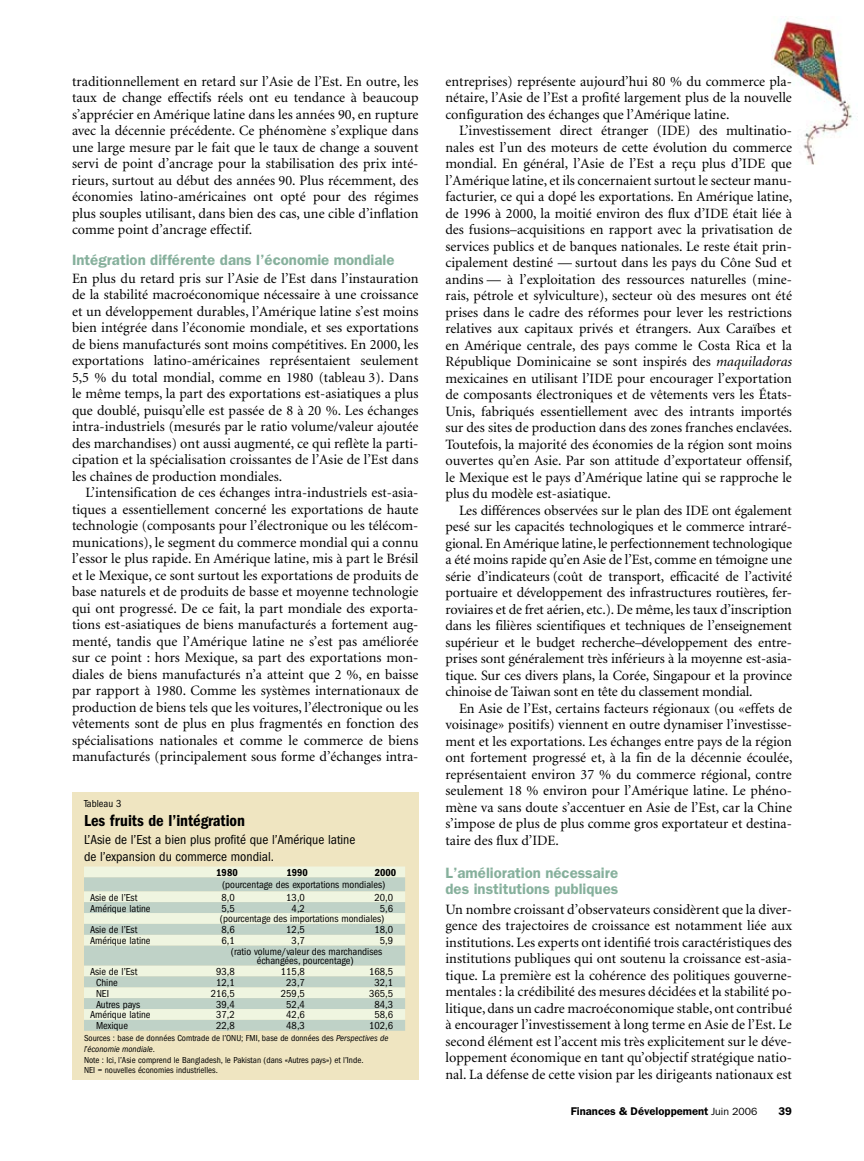
<style>
.page{position:relative;width:864px;height:1161px;background:#fff}
.page>*{position:absolute;margin:0;border:0;box-sizing:border-box;transform-origin:0 0}
.t1{font:600 condensed 16.5px "Franklin Gothic";color:#000}
.t2{font:600 15px/16.5px "Franklin Gothic";color:#86b09c}
.t3{font:14.25px/16.5px "Minion";color:#000;text-align:justify}
.t4{font:condensed 13.5px/16.5px "Franklin Gothic";color:#000}
.t5{font:600 11.25px "Franklin Gothic";color:#000}
.t6{font:condensed 10.5px/10.8px "Franklin Gothic";color:#000}
.t7{font:600 condensed 10.5px "Franklin Gothic";color:#000}
.t8{font:condensed 9px/10.6px "Franklin Gothic";color:#000}
.s1{font-style:italic}
.s2{font-weight:400;font-size:10.5px}
</style>
<div class="page">
<img style="left:772px;top:17px;width:81px;height:148px">
<div style="left:72px;top:792px;width:346px;height:288px;background:#efe5c1"></div>
<div style="left:84px;top:867px;width:321px;height:10px;background:#eff5e0"></div>
<svg style="left:84px;top:877px;width:321px;height:154px;background:#d3e0d1"></svg>
<p class="t3" style="left:72px;top:73px;width:348px">traditionnellement en retard sur l’Asie de l’Est. En outre, les taux de change effectifs réels ont eu tendance à beaucoup s’apprécier en Amérique latine dans les années 90, en rupture avec la décennie précédente. Ce phénomène s’explique dans une large mesure par le fait que le taux de change a souvent servi de point d’ancrage pour la stabilisation des prix inté&shy;rieurs, surtout au début des années 90. Plus récemment, des économies latino-américaines ont opté pour des régimes plus souples utilisant, dans bien des cas, une cible d’inflation comme point d’ancrage effectif.</p>
<p class="t2" style="left:72px;top:252px;width:324px">Intégration différente dans l’économie mondiale</p>
<p class="t3" style="left:72px;top:271px;width:348px">En plus du retard pris sur l’Asie de l’Est dans l’instauration de la stabilité macroéconomique nécessaire à une croissance et un développement durables, l’Amérique latine s’est moins bien intégrée dans l’économie mondiale, et ses exportations de biens manufacturés sont moins compétitives. En 2000, les exportations latino-américaines représentaient seulement 5,5 % du total mondial, comme en 1980 (tableau 3). Dans le même temps, la part des exportations est-asiatiques a plus que doublé, puisqu’elle est passée de 8 à 20 %. Les échanges intra-industriels (mesurés par le ratio volume/valeur ajoutée des marchandises) ont aussi augmenté, ce qui reflète la parti&shy;cipation et la spécialisation croissantes de l’Asie de l’Est dans les chaînes de production mondiales.</p>
<p class="t3" style="left:72px;top:485px;width:348px;text-indent:14px">L’intensification de ces échanges intra-industriels est-asia&shy;tiques a essentiellement concerné les exportations de haute technologie (composants pour l’électronique ou les télécom&shy;munications), le segment du commerce mondial qui a connu l’essor le plus rapide. En Amérique latine, mis à part le Brésil et le Mexique, ce sont surtout les exportations de produits de base naturels et de produits de basse et moyenne technologie qui ont progressé. De ce fait, la part mondiale des exporta&shy;tions est-asiatiques de biens manufacturés a fortement aug&shy;menté, tandis que l’Amérique latine ne s’est pas améliorée sur ce point : hors Mexique, sa part des exportations mon&shy;diales de biens manufacturés n’a atteint que 2 %, en baisse par rapport à 1980. Comme les systèmes internationaux de production de biens tels que les voitures, l’électronique ou les vêtements sont de plus en plus fragmentés en fonction des spécialisations nationales et comme le commerce de biens manufacturés (principalement sous forme d’échanges intra-</p>
<p class="t6" style="left:84px;top:798px;width:39px">Tableau 3</p>
<p class="t1" style="left:84px;top:811px;width:163px">Les fruits de l’intégration</p>
<p class="t4" style="left:84px;top:831px;width:273px">L’Asie de l’Est a bien plus profité que l’Amérique latine de l’expansion du commerce mondial.</p>
<p class="t7" style="left:216px;top:866px;width:23px">1980</p>
<p class="t7" style="left:286px;top:866px;width:23px">1990</p>
<p class="t7" style="left:375px;top:866px;width:23px">2000</p>
<p class="t6" style="left:222px;top:879px;width:165px">(pourcentage des exportations mondiales)</p>
<p class="t6" style="left:90px;top:892px;width:49px">Asie de l’Est</p>
<p class="t6" style="left:222px;top:892px;width:15px">8,0</p>
<p class="t6" style="left:286px;top:892px;width:20px">13,0</p>
<p class="t6" style="left:375px;top:892px;width:20px">20,0</p>
<p class="t6" style="left:90px;top:903px;width:62px">Amérique latine</p>
<p class="t6" style="left:222px;top:903px;width:15px">5,5</p>
<p class="t6" style="left:292px;top:903px;width:15px">4,2</p>
<p class="t6" style="left:220px;top:903px;width:175px;text-indent:160px">5,6 (pourcentage des importations mondiales)</p>
<p class="t6" style="left:90px;top:924px;width:49px">Asie de l’Est</p>
<p class="t6" style="left:222px;top:924px;width:15px">8,6</p>
<p class="t6" style="left:286px;top:924px;width:20px">12,5</p>
<p class="t6" style="left:375px;top:924px;width:20px">18,0</p>
<p class="t6" style="left:90px;top:935px;width:62px">Amérique latine</p>
<p class="t6" style="left:222px;top:935px;width:15px">6,1</p>
<p class="t6" style="left:292px;top:935px;width:15px">3,7</p>
<p class="t6" style="left:231px;top:935px;width:164px;text-indent:149px">5,9 (ratio volume/valeur des marchandises</p>
<p class="t6" style="left:257px;top:955px;width:98px">échangées, pourcentage)</p>
<p class="t6" style="left:90px;top:966px;width:49px">Asie de l’Est</p>
<p class="t6" style="left:216px;top:966px;width:20px">93,8</p>
<p class="t6" style="left:281px;top:966px;width:25px">115,8</p>
<p class="t6" style="left:369px;top:966px;width:25px">168,5</p>
<p class="t6" style="left:96px;top:977px;width:23px">Chine</p>
<p class="t6" style="left:216px;top:977px;width:20px">12,1</p>
<p class="t6" style="left:286px;top:977px;width:20px">23,7</p>
<p class="t6" style="left:375px;top:977px;width:20px">32,1</p>
<p class="t6" style="left:96px;top:988px;width:15px">NEI</p>
<p class="t6" style="left:211px;top:988px;width:25px">216,5</p>
<p class="t6" style="left:281px;top:988px;width:25px">259,5</p>
<p class="t6" style="left:369px;top:988px;width:25px">365,5</p>
<p class="t6" style="left:96px;top:999px;width:46px">Autres pays</p>
<p class="t6" style="left:216px;top:999px;width:20px">39,4</p>
<p class="t6" style="left:286px;top:999px;width:20px">52,4</p>
<p class="t6" style="left:375px;top:999px;width:20px">84,3</p>
<p class="t6" style="left:90px;top:1010px;width:62px">Amérique latine</p>
<p class="t6" style="left:216px;top:1010px;width:20px">37,2</p>
<p class="t6" style="left:286px;top:1010px;width:20px">42,6</p>
<p class="t6" style="left:375px;top:1010px;width:20px">58,6</p>
<p class="t6" style="left:96px;top:1020px;width:34px">Mexique</p>
<p class="t6" style="left:216px;top:1020px;width:20px">22,8</p>
<p class="t6" style="left:286px;top:1020px;width:20px">48,3</p>
<p class="t6" style="left:369px;top:1020px;width:25px">102,6</p>
<p class="t8" style="left:84px;top:1033px;width:306px">Sources : base de données Comtrade de l’ONU; FMI, base de données des <span class="s1">Perspectives de l’économie mondiale</span>.<br>Note : Ici, l’Asie comprend le Bangladesh, le Pakistan (dans «Autres pays») et l’Inde.<br>NEI = nouvelles économies industrielles.</p>
<p class="t3" style="left:446px;top:73px;width:348px">entreprises) représente aujourd’hui 80 % du commerce pla&shy;nétaire, l’Asie de l’Est a profité largement plus de la nouvelle configuration des échanges que l’Amérique latine.</p>
<p class="t3" style="left:445px;top:123px;width:348px;text-indent:14px">L’investissement direct étranger (IDE) des multinatio&shy;nales est l’un des moteurs de cette évolution du commerce mondial. En général, l’Asie de l’Est a reçu plus d’IDE que l’Amérique latine, et ils concernaient surtout le secteur manu&shy;facturier, ce qui a dopé les exportations. En Amérique latine, de 1996 à 2000, la moitié environ des flux d’IDE était liée à des fusions–acquisitions en rapport avec la privatisation de services publics et de banques nationales. Le reste était prin&shy;cipalement destiné — surtout dans les pays du Cône Sud et andins — à l’exploitation des ressources naturelles (mine&shy;rais, pétrole et sylviculture), secteur où des mesures ont été prises dans le cadre des réformes pour lever les restrictions relatives aux capitaux privés et étrangers. Aux Caraïbes et en Amérique centrale, des pays comme le Costa Rica et la République Dominicaine se sont inspirés des <span class="s1">maquiladoras </span>mexicaines en utilisant l’IDE pour encourager l’exportation de composants électroniques et de vêtements vers les États-Unis, fabriqués essentiellement avec des intrants importés sur des sites de production dans des zones franches enclavées.<br>Toutefois, la majorité des économies de la région sont moins ouvertes qu’en Asie. Par son attitude d’exportateur offensif, le Mexique est le pays d’Amérique latine qui se rapproche le plus du modèle est-asiatique.</p>
<p class="t3" style="left:446px;top:502px;width:348px;text-indent:14px">Les différences observées sur le plan des IDE ont également pesé sur les capacités technologiques et le commerce intraré&shy;gional. En Amérique latine, le perfectionnement technologique a été moins rapide qu’en Asie de l’Est, comme en témoigne une série d’indicateurs (coût de transport, efficacité de l’activité portuaire et développement des infrastructures routières, fer&shy;roviaires et de fret aérien, etc.). De même, les taux d’inscription dans les filières scientifiques et techniques de l’enseignement supérieur et le budget recherche–développement des entre&shy;prises sont généralement très inférieurs à la moyenne est-asia&shy;tique. Sur ces divers plans, la Corée, Singapour et la province chinoise de Taiwan sont en tête du classement mondial.</p>
<p class="t3" style="left:446px;top:700px;width:348px;text-indent:14px">En Asie de l’Est, certains facteurs régionaux (ou «effets de voisinage» positifs) viennent en outre dynamiser l’investisse&shy;ment et les exportations. Les échanges entre pays de la région ont fortement progressé et, à la fin de la décennie écoulée, représentaient environ 37 % du commerce régional, contre seulement 18 % environ pour l’Amérique latine. Le phéno&shy;mène va sans doute s’accentuer en Asie de l’Est, car la Chine s’impose de plus de plus comme gros exportateur et destina&shy;taire des flux d’IDE.</p>
<p class="t2" style="left:446px;top:864px;width:174px">L’amélioration nécessaire des institutions publiques</p>
<p class="t3" style="left:446px;top:901px;width:348px">Un nombre croissant d’observateurs considèrent que la diver&shy;gence des trajectoires de croissance est notamment liée aux institutions. Les experts ont identifié trois caractéristiques des institutions publiques qui ont soutenu la croissance est-asia&shy;tique. La première est la cohérence des politiques gouverne&shy;mentales : la crédibilité des mesures décidées et la stabilité po&shy;litique, dans un cadre macroéconomique stable, ont contribué à encourager l’investissement à long terme en Asie de l’Est. Le second élément est l’accent mis très explicitement sur le déve&shy;loppement économique en tant qu’objectif stratégique natio&shy;nal. La défense de cette vision par les dirigeants nationaux est</p>
<p class="t5" style="left:571px;top:1105px;width:188px">Finances &amp; Développement <span class="s2">Juin 2006</span></p>
<p class="t5" style="left:779px;top:1105px;width:15px">39</p>
</div>
